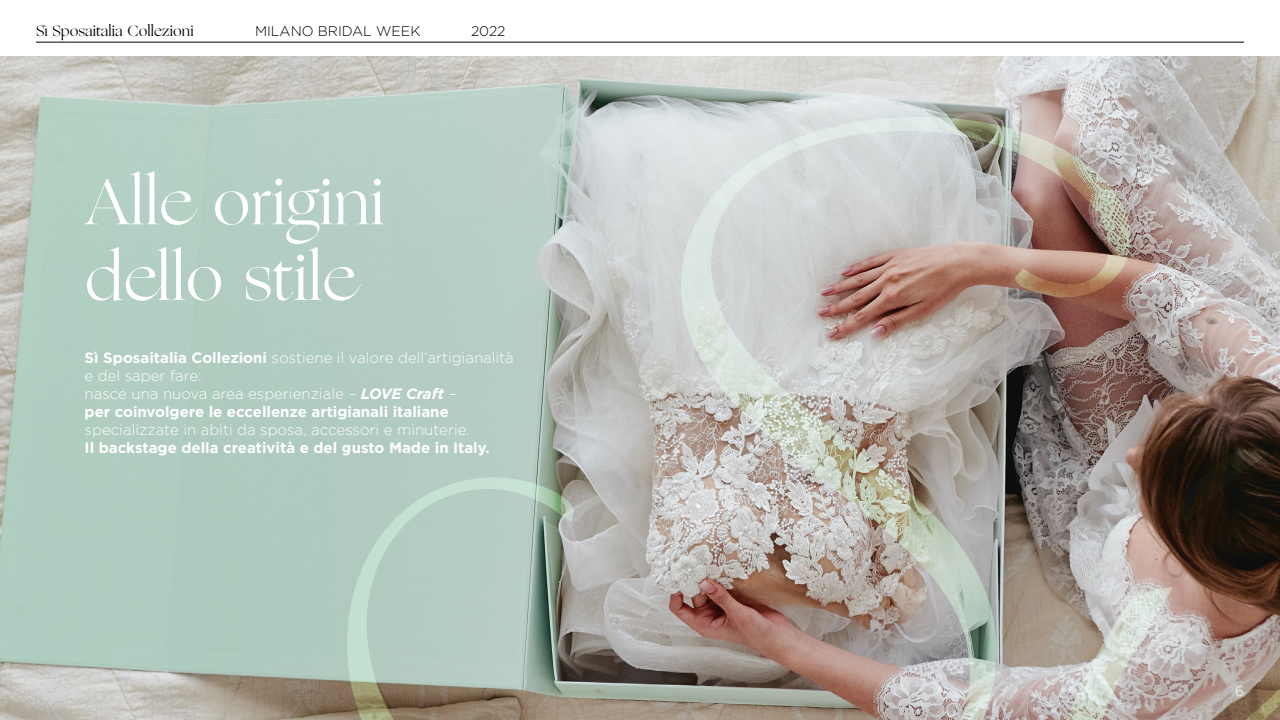
<style>
.page{position:relative;width:1280px;height:720px;background:#fff}
.page>*{position:absolute;margin:0;border:0;box-sizing:border-box;transform-origin:0 0}
.t1{font:65px/75.7px "Ogg";color:#fff}
.t2{font:300 15px/18px "Gotham";color:#fff}
.t3{font:700 15px "Gotham";color:#fff}
.t4{font:15px "Ogg";color:#000}
.t5{font:300 14px "Gotham";color:#000}
.t6{font:300 14px "Gotham";color:#fff}
.s1{font-weight:700}
.s2{font-weight:700;font-style:italic}
</style>
<div class="page">
<img style="left:0;top:56px;width:1280px;height:664px">
<img style="left:347px;top:117px;width:933px;height:603px">
<hr style="left:36px;top:42px;width:1208px;height:1px;background:#000">
<p class="t4" style="left:36px;top:21px;width:159px">Sì Sposaitalia Collezioni</p>
<p class="t5" style="left:255px;top:24px;width:167px">MILANO BRIDAL WEEK</p>
<p class="t5" style="left:471px;top:24px;width:36px">2022</p>
<h1 class="t1" style="left:85px;top:165px;width:302px">Alle origini dello stile</h1>
<p class="t2" style="left:85px;top:348px;width:431px"><span class="s1">Sì Sposaitalia Collezioni</span> sostiene il valore dell’artigianalità e del saper fare:<br>nasce una nuova area esperienziale – <span class="s2">LOVE Craft</span> –<br><span class="s1">per coinvolgere le eccellenze artigianali italiane</span></p>
<p class="t2" style="left:85px;top:420px;width:387px">specializzate in abiti da sposa, accessori e minuterie.</p>
<p class="t3" style="left:85px;top:439px;width:407px">Il backstage della creatività e del gusto Made in Italy.</p>
<p class="t6" style="left:1235px;top:683px;width:10px">6</p>
</div>
